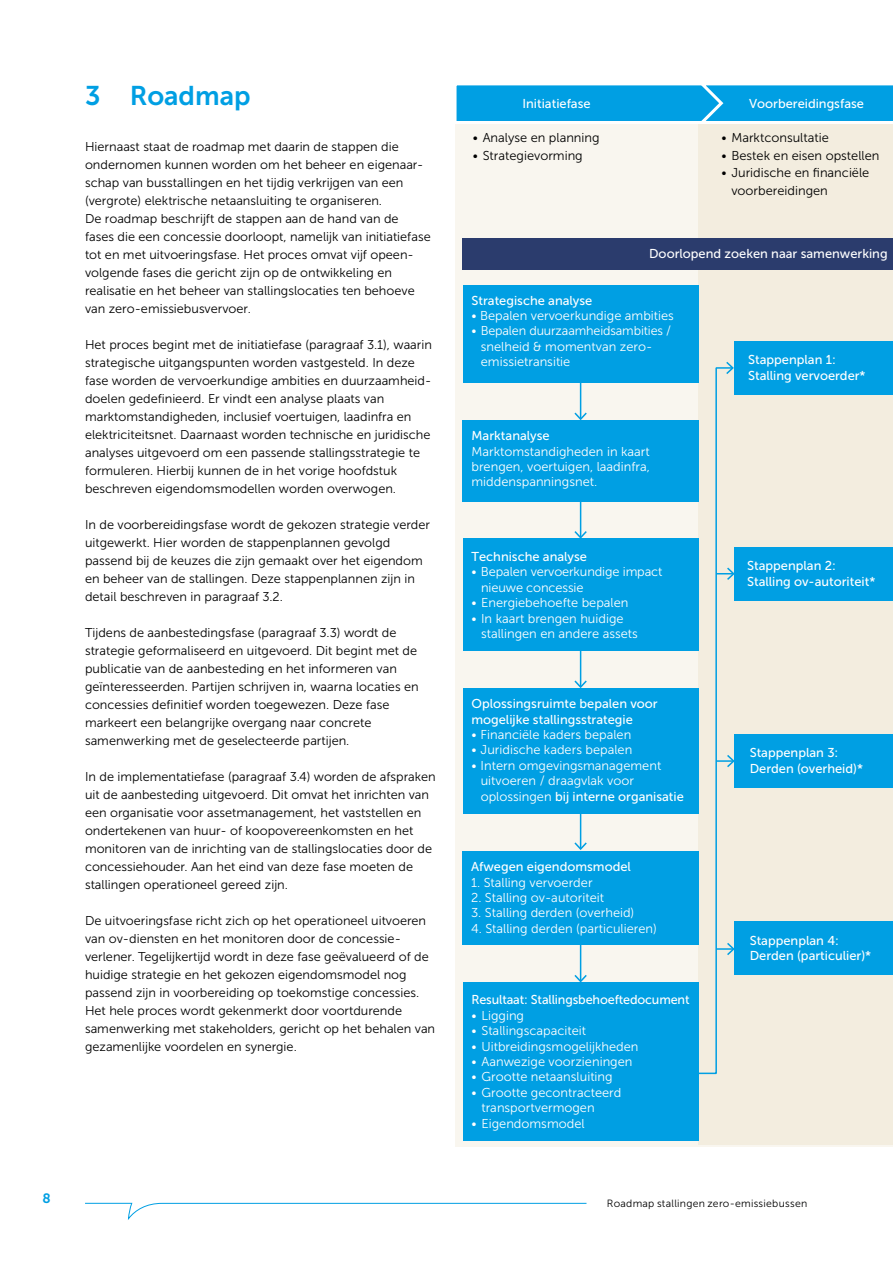
<style>
.page{position:relative;width:893px;height:1263px;background:#fff}
.page>*{position:absolute;margin:0;border:0;box-sizing:border-box;transform-origin:0 0}
.Hoofdstuktitel__H1{font:27px "Museo Sans 700";color:#009fe3}
.t1{font:13.5px "Museo Sans 700";color:#009fe3}
.t2{font:12.9px/15.5px "Museo Sans 300";color:#fff}
.t3{font:12.9px/15.5px "Museo Sans 500";color:#fff}
.t4{font:12.9px/17.4px "Museo Sans 300";color:#000}
.Broodtekst__P{font:12.75px/18px "Museo Sans 300";color:#000}
.t5{font:10.5px "Museo Sans 300";letter-spacing:.025em;color:#000}
.s1{font-family:"Museo Sans 500"}
</style>
<div class="page">
<svg style="left:85px;top:1202px;width:501px;height:18px"></svg>
<div style="left:455px;top:122px;width:438px;height:1025px;background:#f9f6ef"></div>
<div style="left:698px;top:83px;width:195px;height:1062px;background:#f3eddf"></div>
<hr style="left:580px;top:381px;width:1px;height:38px;background:#009fe3">
<svg style="left:574px;top:413px;width:13px;height:7px"></svg>
<hr style="left:580px;top:499px;width:1px;height:38px;background:#009fe3">
<svg style="left:574px;top:531px;width:13px;height:7px"></svg>
<hr style="left:580px;top:649px;width:1px;height:37px;background:#009fe3">
<svg style="left:574px;top:680px;width:13px;height:8px"></svg>
<hr style="left:580px;top:811px;width:1px;height:37px;background:#009fe3">
<svg style="left:574px;top:842px;width:13px;height:8px"></svg>
<hr style="left:580px;top:943px;width:1px;height:38px;background:#009fe3">
<svg style="left:574px;top:975px;width:13px;height:7px"></svg>
<svg style="left:455px;top:83px;width:438px;height:41px;background:#24ace7"></svg>
<div style="left:463px;top:285px;width:235px;height:98px;background:#009fe3"></div>
<div style="left:463px;top:420px;width:236px;height:81px;background:#009fe3"></div>
<div style="left:463px;top:538px;width:235px;height:113px;background:#009fe3"></div>
<div style="left:463px;top:688px;width:235px;height:126px;background:#009fe3"></div>
<div style="left:462px;top:851px;width:236px;height:94px;background:#009fe3"></div>
<div style="left:463px;top:982px;width:235px;height:158px;background:#009fe3"></div>
<div style="left:735px;top:341px;width:158px;height:53px;background:#009fe3"></div>
<div style="left:735px;top:547px;width:158px;height:53px;background:#009fe3"></div>
<div style="left:735px;top:734px;width:158px;height:54px;background:#009fe3"></div>
<div style="left:462px;top:239px;width:431px;height:31px;background:#2b3c6d"></div>
<div style="left:735px;top:922px;width:158px;height:53px;background:#009fe3"></div>
<svg style="left:697px;top:362px;width:38px;height:713px"></svg>
<h1 class="Hoofdstuktitel__H1" style="left:85px;top:81px;width:167px">3 Roadmap</h1>
<p class="Broodtekst__P" style="left:85px;top:137px;width:347px">Hiernaast staat de roadmap met daarin de stappen die ondernomen kunnen worden om het beheer en eigenaar&shy;schap van busstallingen en het tijdig verkrijgen van een (vergrote) elektrische netaansluiting te organiseren.<br>De roadmap beschrijft de stappen aan de hand van de fases die een concessie doorloopt, namelijk van initiatiefase tot en met uitvoeringsfase. Het proces omvat vijf opeen&shy;volgende fases die gericht zijn op de ontwikkeling en realisatie en het beheer van stallingslocaties ten behoeve van zero-emissiebusvervoer.</p>
<p class="Broodtekst__P" style="left:85px;top:335px;width:348px">Het proces begint met de initiatiefase (paragraaf 3.1), waarin strategische uitgangspunten worden vastgesteld. In deze fase worden de vervoerkundige ambities en duurzaamheid&shy;doelen gedefinieerd. Er vindt een analyse plaats van marktomstandigheden, inclusief voertuigen, laadinfra en elektriciteitsnet. Daarnaast worden technische en juridische analyses uitgevoerd om een passende stallingsstrategie te formuleren. Hierbij kunnen de in het vorige hoofdstuk beschreven eigendomsmodellen worden overwogen.</p>
<p class="Broodtekst__P" style="left:85px;top:515px;width:347px">In de voorbereidingsfase wordt de gekozen strategie verder uitgewerkt. Hier worden de stappenplannen gevolgd passend bij de keuzes die zijn gemaakt over het eigendom en beheer van de stallingen. Deze stappenplannen zijn in detail beschreven in paragraaf 3.2.</p>
<p class="Broodtekst__P" style="left:85px;top:623px;width:335px">Tijdens de aanbestedingsfase (paragraaf 3.3) wordt de strategie geformaliseerd en uitgevoerd. Dit begint met de publicatie van de aanbesteding en het informeren van geïnteresseerden. Partijen schrijven in, waarna locaties en concessies definitief worden toegewezen. Deze fase markeert een belangrijke overgang naar concrete samenwerking met de geselecteerde partijen.</p>
<p class="Broodtekst__P" style="left:85px;top:767px;width:352px">In de implementatiefase (paragraaf 3.4) worden de afspraken uit de aanbesteding uitgevoerd. Dit omvat het inrichten van een organisatie voor assetmanagement, het vaststellen en ondertekenen van huur- of koopovereenkomsten en het monitoren van de inrichting van de stallingslocaties door de concessiehouder. Aan het eind van deze fase moeten de stallingen operationeel gereed zijn.</p>
<p class="Broodtekst__P" style="left:85px;top:911px;width:352px">De uitvoeringsfase richt zich op het operationeel uitvoeren van ov-diensten en het monitoren door de concessie&shy;verlener. Tegelijkertijd wordt in deze fase geëvalueerd of de huidige strategie en het gekozen eigendomsmodel nog passend zijn in voorbereiding op toekomstige concessies.<br>Het hele proces wordt gekenmerkt door voortdurende samenwerking met stakeholders, gericht op het behalen van gezamenlijke voordelen en synergie.</p>
<p class="t1" style="left:43px;top:1191px;width:10px">8</p>
<p class="t3" style="left:522px;top:96px;width:70px">Initiatiefase</p>
<p class="t3" style="left:749px;top:96px;width:117px">Voorbereidingsfase</p>
<p class="t4" style="left:473px;top:129px;width:128px">• Analyse en planning</p>
<p class="t4" style="left:473px;top:147px;width:112px">• Strategievorming</p>
<p class="t4" style="left:722px;top:129px;width:109px">• Marktconsultatie</p>
<p class="t4" style="left:722px;top:147px;width:159px">• Bestek en eisen opstellen</p>
<p class="t4" style="left:731px;top:164px;width:139px;text-indent:-10px">• Juridische en financiële voorbereidingen</p>
<p class="t3" style="left:649px;top:246px;width:240px">Doorlopend zoeken naar samenwerking</p>
<p class="t3" style="left:471px;top:292px;width:122px">Strategische analyse</p>
<p class="t2" style="left:471px;top:308px;width:204px">• Bepalen vervoerkundige ambities</p>
<p class="t2" style="left:481px;top:323px;width:192px;text-indent:-9px">• Bepalen duurzaamheidsambities / snelheid &amp; momentvan zero&shy;emissietransitie</p>
<p class="t2" style="left:471px;top:428px;width:180px"><span class="s1">Marktanalyse<br></span>Marktomstandigheden in kaart brengen, voertuigen, laadinfra, middenspanningsnet.</p>
<p class="t3" style="left:471px;top:549px;width:117px">Technische analyse</p>
<p class="t2" style="left:481px;top:564px;width:183px;text-indent:-10px">• Bepalen vervoerkundige impact nieuwe concessie</p>
<p class="t2" style="left:471px;top:595px;width:159px">• Energiebehoefte bepalen</p>
<p class="t2" style="left:481px;top:610px;width:158px;text-indent:-10px">• In kaart brengen huidige stallingen en andere assets</p>
<p class="t3" style="left:471px;top:696px;width:188px">Oplossingsruimte bepalen voor mogelijke stallingsstrategie</p>
<p class="t2" style="left:471px;top:727px;width:161px">• Financiële kaders bepalen</p>
<p class="t2" style="left:471px;top:742px;width:162px">• Juridische kaders bepalen</p>
<p class="t2" style="left:481px;top:758px;width:205px;text-indent:-9px">• Intern omgevingsmanagement uitvoeren / draagvlak voor oplossingen <span class="s1">bij interne organisatie</span></p>
<p class="t3" style="left:471px;top:859px;width:161px">Afwegen eigendomsmodel</p>
<p class="t2" style="left:471px;top:874px;width:123px">1. Stalling vervoerder</p>
<p class="t2" style="left:471px;top:890px;width:135px">2. Stalling ov-autoriteit</p>
<p class="t2" style="left:471px;top:905px;width:165px">3. Stalling derden (overheid)</p>
<p class="t2" style="left:471px;top:921px;width:187px">4. Stalling derden (particulieren)</p>
<p class="t3" style="left:471px;top:992px;width:220px">Resultaat: Stallingsbehoeftedocument</p>
<p class="t2" style="left:471px;top:1007px;width:54px">• Ligging</p>
<p class="t2" style="left:471px;top:1023px;width:116px">• Stallingscapaciteit</p>
<p class="t2" style="left:471px;top:1038px;width:169px">• Uitbreidingsmogelijkheden</p>
<p class="t2" style="left:471px;top:1054px;width:163px">• Aanwezige voorzieningen</p>
<p class="t2" style="left:471px;top:1069px;width:143px">• Grootte netaansluiting</p>
<p class="t2" style="left:481px;top:1085px;width:142px;text-indent:-10px">• Grootte gecontracteerd transportvermogen</p>
<p class="t2" style="left:471px;top:1115px;width:115px">• Eigendomsmodel</p>
<p class="t3" style="left:748px;top:352px;width:119px">Stappenplan 1:<br>Stalling vervoerder*</p>
<p class="t3" style="left:747px;top:558px;width:130px">Stappenplan 2:<br>Stalling ov-autoriteit*</p>
<p class="t3" style="left:750px;top:745px;width:115px">Stappenplan 3:<br>Derden (overheid)*</p>
<p class="t3" style="left:750px;top:933px;width:123px">Stappenplan 4:<br>Derden (particulier)*</p>
<p class="t5" style="left:607px;top:1197px;width:202px">Roadmap stallingen zero-emissiebussen</p>
</div>
